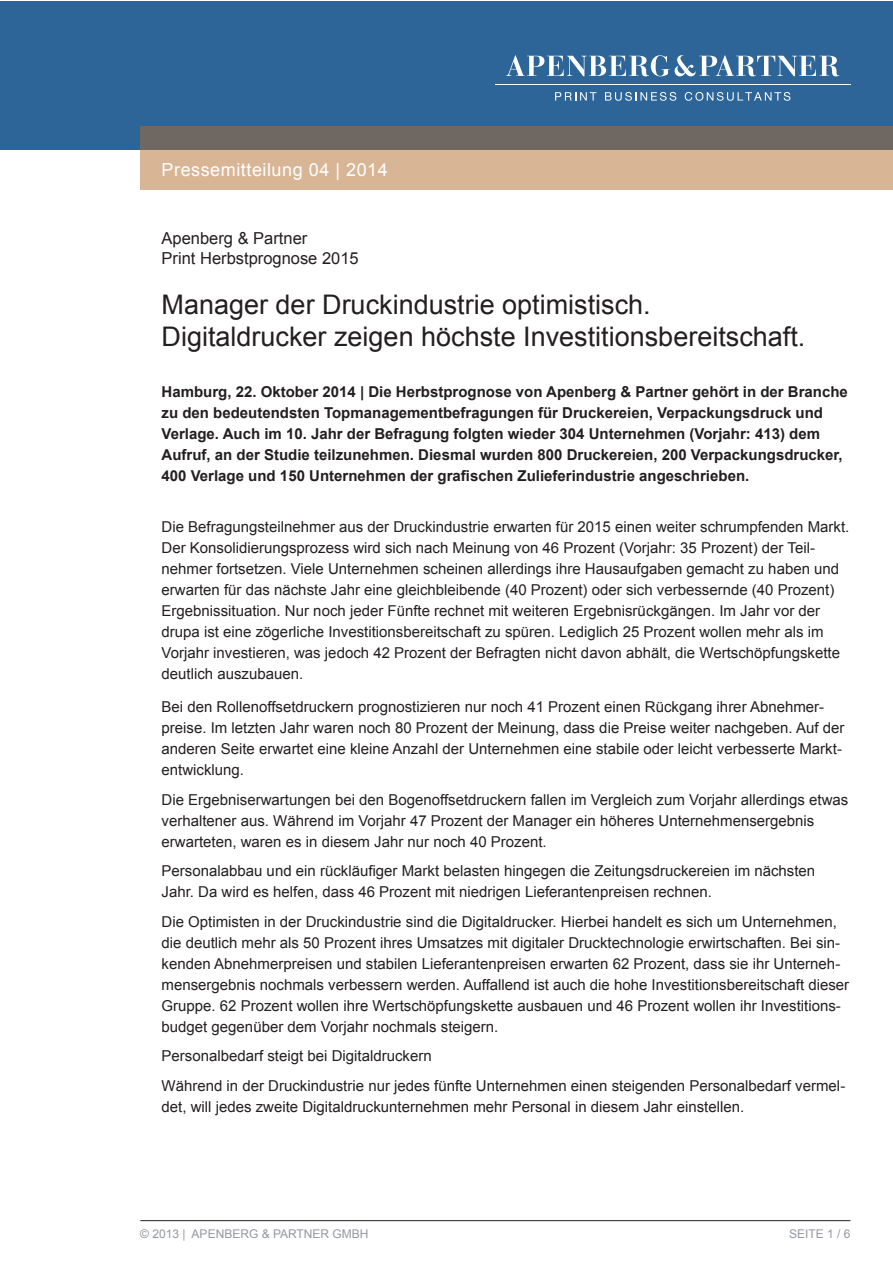
<style>
.page{position:relative;width:893px;height:1263px;background:#fff}
.page>*{position:absolute;margin:0;border:0;box-sizing:border-box;transform-origin:0 0}
.t1{font:27px/32.4px "Arial";color:#231f20}
.t2{font:18px "Arial";letter-spacing:.03em;color:#fff}
.t3{font:16.5px/19.8px "Arial";color:#231f20}
.t4{font:15px/21px "Arial";color:#231f20}
.t5{font:700 15px/21px "Arial";color:#231f20}
.t6{font:12px "Arial";color:#94989e}
</style>
<div class="page">
<div style="left:0;top:1px;width:893px;height:149px;background:#2e6599"></div>
<svg style="left:140px;top:126px;width:753px;height:64px;background:#af9781"></svg>
<svg style="left:506px;top:55px;width:333px;height:21px"></svg>
<svg style="left:555px;top:92px;width:41px;height:9px"></svg>
<svg style="left:605px;top:92px;width:71px;height:9px"></svg>
<svg style="left:685px;top:92px;width:105px;height:9px"></svg>
<hr style="left:495px;top:84px;width:355px;height:1px;background:#fff">
<hr style="left:140px;top:1220px;width:710px;height:1px;background:#231f20">
<p class="t2" style="left:162px;top:158px;width:228px">Pressemitteilung 04 | 2014</p>
<p class="t3" style="left:162px;top:229px;width:199px">Apenberg &amp; Partner<br>Print Herbstprognose 2015</p>
<h1 class="t1" style="left:162px;top:288px;width:645px">Manager der Druckindustrie optimistisch.<br>Digitaldrucker zeigen höchste Investitionsbereitschaft.</h1>
<p class="t5" style="left:162px;top:381px;width:688px">Hamburg, 22. Oktober 2014 | Die Herbstprognose von Apenberg &amp; Partner gehört in der Branche zu den bedeutendsten Topmanagementbefragungen für Druckereien, Verpackungsdruck und Verlage. Auch im 10. Jahr der Befragung folgten wieder 304 Unternehmen (Vorjahr: 413) dem Aufruf, an der Studie teilzunehmen. Diesmal wurden 800 Druckereien, 200 Verpackungsdrucker, 400 Verlage und 150 Unternehmen der grafischen Zulieferindustrie angeschrieben.</p>
<p class="t4" style="left:162px;top:516px;width:689px">Die Befragungsteilnehmer aus der Druckindustrie erwarten für 2015 einen weiter schrumpfenden Markt.<br>Der Konsolidierungsprozess wird sich nach Meinung von 46 Prozent (Vorjahr: 35 Prozent) der Teil&shy;nehmer fortsetzen. Viele Unternehmen scheinen allerdings ihre Hausaufgaben gemacht zu haben und erwarten für das nächste Jahr eine gleichbleibende (40 Prozent) oder sich verbessernde (40 Prozent)<br>Ergebnissituation. Nur noch jeder Fünfte rechnet mit weiteren Ergebnisrückgängen. Im Jahr vor der drupa ist eine zögerliche Investitionsbereitschaft zu spüren. Lediglich 25 Prozent wollen mehr als im Vorjahr investieren, was jedoch 42 Prozent der Befragten nicht davon abhält, die Wertschöpfungskette deutlich auszubauen.</p>
<p class="t4" style="left:162px;top:697px;width:684px">Bei den Rollenoffsetdruckern prognostizieren nur noch 41 Prozent einen Rückgang ihrer Abnehmer&shy;preise. Im letzten Jahr waren noch 80 Prozent der Meinung, dass die Preise weiter nachgeben. Auf der anderen Seite erwartet eine kleine Anzahl der Unternehmen eine stabile oder leicht verbesserte Markt&shy;entwicklung.</p>
<p class="t4" style="left:162px;top:789px;width:688px">Die Ergebniserwartungen bei den Bogenoffsetdruckern fallen im Vergleich zum Vorjahr allerdings etwas verhaltener aus. Während im Vorjahr 47 Prozent der Manager ein höheres Unternehmensergebnis erwarteten, waren es in diesem Jahr nur noch 40 Prozent.</p>
<p class="t4" style="left:162px;top:861px;width:655px">Personalabbau und ein rückläufiger Markt belasten hingegen die Zeitungsdruckereien im nächsten<br>Jahr. Da wird es helfen, dass 46 Prozent mit niedrigen Lieferantenpreisen rechnen.</p>
<p class="t4" style="left:162px;top:911px;width:689px">Die Optimisten in der Druckindustrie sind die Digitaldrucker. Hierbei handelt es sich um Unternehmen, die deutlich mehr als 50 Prozent ihres Umsatzes mit digitaler Drucktechnologie erwirtschaften. Bei sin&shy;kenden Abnehmerpreisen und stabilen Lieferantenpreisen erwarten 62 Prozent, dass sie ihr Unterneh&shy;mensergebnis nochmals verbessern werden. Auffallend ist auch die hohe Investitionsbereitschaft dieser Gruppe. 62 Prozent wollen ihre Wertschöpfungskette ausbauen und 46 Prozent wollen ihr Investitions&shy;budget gegenüber dem Vorjahr nochmals steigern.</p>
<p class="t4" style="left:162px;top:1041px;width:685px;line-height:29.5px">Personalbedarf steigt bei Digitaldruckern<br>Während in der Druckindustrie nur jedes fünfte Unternehmen einen steigenden Personalbedarf vermel-</p>
<p class="t4" style="left:162px;top:1096px;width:584px">det, will jedes zweite Digitaldruckunternehmen mehr Personal in diesem Jahr einstellen.</p>
<p class="t6" style="left:140px;top:1225px;width:230px">© 2013 | APENBERG &amp; PARTNER GMBH</p>
<p class="t6" style="left:789px;top:1225px;width:63px">SEITE 1 / 6</p>
</div>
